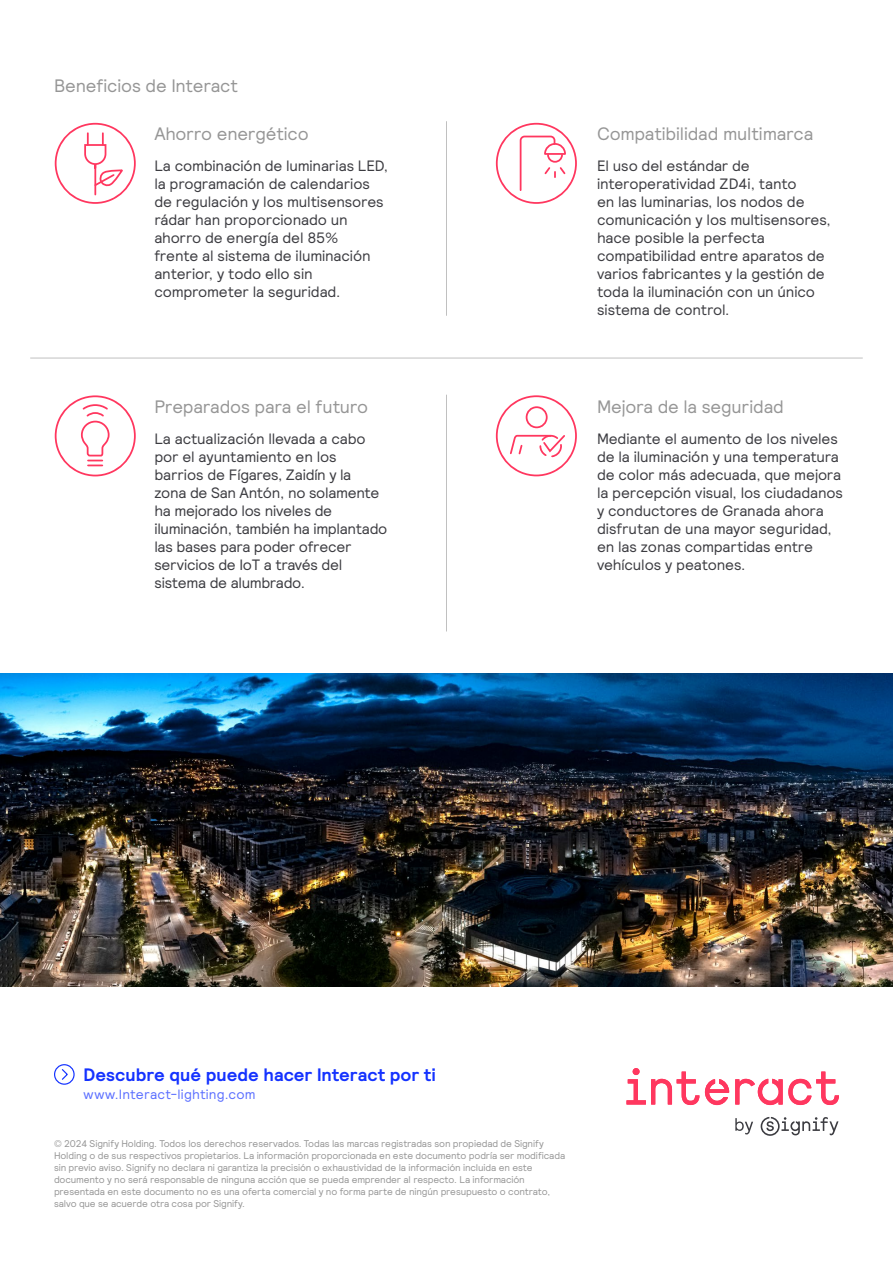
<style>
.page{position:relative;width:893px;height:1263px;background:#fff}
.page>*{position:absolute;margin:0;border:0;box-sizing:border-box;transform-origin:0 0}
.t1{font:18px "Signify Relative";letter-spacing:-.01em;color:#969696}
.t2{font:700 18px "Signify Relative";color:#1432ff}
.t3{font:15px/18px "Signify Relative";letter-spacing:-.01em;color:#3c3c41}
.t4{font:13.5px "Signify Relative";letter-spacing:.015em;color:#5b6fff}
.t5{font:9.75px/12px "Signify Relative";letter-spacing:-.015em;color:#969696}
</style>
<div class="page">
<img style="left:0;top:673px;width:893px;height:313px">
<svg style="left:496px;top:395px;width:81px;height:81px"></svg>
<svg style="left:55px;top:123px;width:81px;height:81px"></svg>
<svg style="left:496px;top:123px;width:81px;height:81px"></svg>
<svg style="left:54px;top:1064px;width:21px;height:21px"></svg>
<hr style="left:30px;top:358px;width:833px;height:1px;background:#969696">
<hr style="left:446px;top:395px;width:1px;height:236px;background:#969696">
<hr style="left:446px;top:121px;width:1px;height:195px;background:#969696">
<svg style="left:55px;top:395px;width:81px;height:81px"></svg>
<svg style="left:735px;top:1118px;width:18px;height:16px"></svg>
<svg style="left:761px;top:1117px;width:77px;height:19px"></svg>
<svg style="left:626px;top:1068px;width:213px;height:37px"></svg>
<p class="t1" style="left:54px;top:74px;width:185px">Beneficios de Interact</p>
<p class="t1" style="left:154px;top:122px;width:156px">Ahorro energético</p>
<p class="t3" style="left:154px;top:156px;width:235px">La combinación de luminarias LED, la programación de calendarios de regulación y los multisensores rádar han proporcionado un ahorro de energía del 85%<br>frente al sistema de iluminación anterior, y todo ello sin comprometer la seguridad.</p>
<p class="t1" style="left:154px;top:395px;width:215px">Preparados para el futuro</p>
<p class="t3" style="left:154px;top:429px;width:235px">La actualización llevada a cabo por el ayuntamiento en los barrios de Fígares, Zaidín y la<br>zona de San Antón, no solamente ha mejorado los niveles de iluminación, también ha implantado las bases para poder ofrecer servicios de IoT a través del sistema de alumbrado.</p>
<p class="t1" style="left:597px;top:122px;width:218px">Compatibilidad multimarca</p>
<p class="t3" style="left:597px;top:156px;width:235px">El uso del estándar de interoperatividad ZD4i, tanto<br>en las luminarias, los nodos de comunicación y los multisensores, hace posible la perfecta compatibilidad entre aparatos de varios fabricantes y la gestión de toda la iluminación con un único sistema de control.</p>
<p class="t1" style="left:597px;top:395px;width:188px">Mejora de la seguridad</p>
<p class="t3" style="left:597px;top:429px;width:247px">Mediante el aumento de los niveles de la iluminación y una temperatura de color más adecuada, que mejora la percepción visual, los ciudadanos y conductores de Granada ahora disfrutan de una mayor seguridad, en las zonas compartidas entre vehículos y peatones.</p>
<p class="t2" style="left:84px;top:1063px;width:353px">Descubre qué puede hacer Interact por ti</p>
<p class="t4" style="left:84px;top:1085px;width:173px">www.Interact-lighting.com</p>
<p class="t5" style="left:54px;top:1137px;width:513px">© 2024 Signify Holding. Todos los derechos reservados. Todas las marcas registradas son propiedad de Signify Holding o de sus respectivos propietarios. La información proporcionada en este documento podría ser modificada sin previo aviso. Signify no declara ni garantiza la precisión o exhaustividad de la información incluida en este documento y no será responsable de ninguna acción que se pueda emprender al respecto. La información presentada en este documento no es una oferta comercial y no forma parte de ningún presupuesto o contrato, salvo que se acuerde otra cosa por Signify.</p>
</div>
